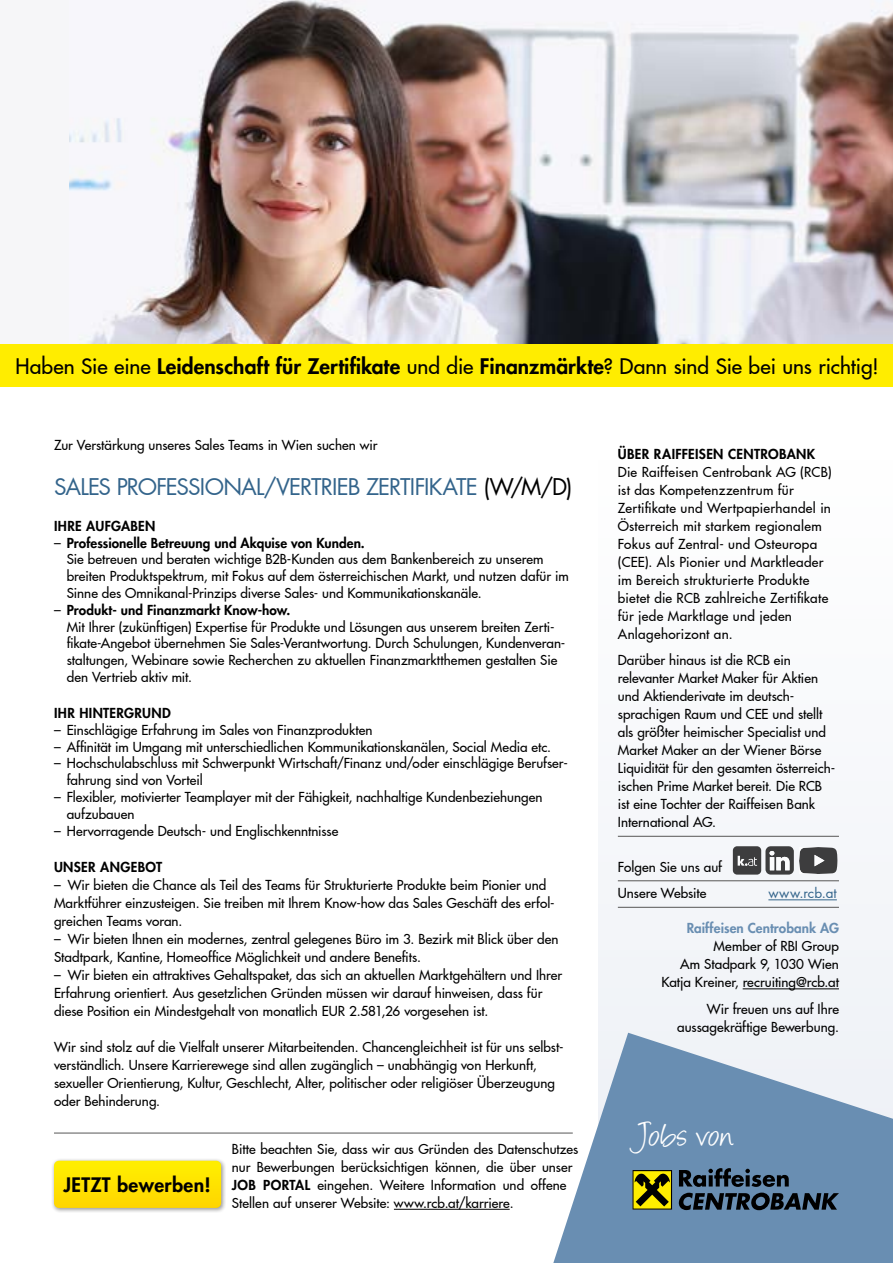
<style>
.page{position:relative;width:893px;height:1263px;background:#fff}
.page>*{position:absolute;margin:0;border:0;box-sizing:border-box;transform-origin:0 0}
.t1{font:38.1px "Angelina";letter-spacing:.01em;color:#fff}
.t2{font:22.5px "Futura LT Pro";letter-spacing:-.04em;color:#33648b}
.t3{font:500 21px "Futura LT Pro";letter-spacing:-.005em;color:#000}
.t4{font:800 19.5px "Futura LT Pro";letter-spacing:.02em;color:#000}
.t5{font:500 13.5px/18px "Futura LT Pro";letter-spacing:.005em;color:#000}
.t6{font:800 13.5px "Futura LT Pro";letter-spacing:.03em;color:#000}
.t7{font:800 13.5px "Futura LT Pro";letter-spacing:.005em;color:#698eb2}
.t8{font:13.5px "Futura LT Pro";letter-spacing:.01em;color:#33648b}
.s1{font-weight:800}
.s2{color:#000}
</style>
<div class="page">
<div style="left:598px;top:460px;width:295px;height:803px;background:#f8f9fb"></div>
<img style="left:69px;top:0;width:824px;height:344px">
<svg style="left:553px;top:1033px;width:340px;height:230px;fill:#698eb2"></svg>
<div style="left:51px;top:1158px;width:174px;height:54px;background:#000;opacity:.4"></div>
<svg style="left:54px;top:1161px;width:167px;height:47px"></svg>
<hr style="left:618px;top:836px;width:221px;height:1px;background:#575756">
<hr style="left:618px;top:880px;width:221px;height:1px;background:#575756">
<hr style="left:618px;top:907px;width:221px;height:1px;background:#575756">
<hr style="left:768px;top:899px;width:69px;height:1px;background:#33648b">
<hr style="left:743px;top:988px;width:96px;height:1px;background:#000">
<hr style="left:54px;top:1133px;width:519px;height:1px;background:#575756">
<svg style="left:733px;top:846px;width:28px;height:29px"></svg>
<svg style="left:733px;top:846px;width:104px;height:28px"></svg>
<div style="left:0;top:0;width:69px;height:378px;background:#f6f6f8"></div>
<hr style="left:394px;top:1209px;width:116px;height:1px;background:#000">
<div style="left:0;top:344px;width:893px;height:42px;background:#ffed00"></div>
<div style="left:632px;top:1170px;width:40px;height:40px;background:#8d8300"></div>
<div style="left:633px;top:1171px;width:38px;height:37px;background:#ffed00"></div>
<svg style="left:635px;top:1174px;width:35px;height:32px"></svg>
<svg style="left:679px;top:1168px;width:160px;height:42px"></svg>
<h3 class="t3" style="left:15px;top:350px;width:865px">Haben Sie eine <span class="s1">Leidenschaft für Zertifikate</span> und die <span class="s1">Finanzmärkte</span>? Dann sind Sie bei uns richtig!</h3>
<p class="t5" style="left:54px;top:436px;width:325px">Zur Verstärkung unseres Sales Teams in Wien suchen wir</p>
<h2 class="t2" style="left:54px;top:471px;width:520px">SALES PROFESSIONAL/VERTRIEB ZERTIFIKATE <span class="s2">(W/M/D)</span></h2>
<p class="t6" style="left:54px;top:515px;width:103px">IHRE AUFGABEN</p>
<p class="t5" style="left:67px;top:533px;width:503px;line-height:16.8px;text-indent:-13px">– <span class="s1">Professionelle Betreuung und Akquise von Kunden.<br></span>Sie betreuen und beraten wichtige B2B-Kunden aus dem Bankenbereich zu unserem breiten Produktspektrum, mit Fokus auf dem österreichischen Markt, und nutzen dafür im Sinne des Omnikanal-Prinzips diverse Sales- und Kommunikationskanäle.</p>
<p class="t5" style="left:67px;top:601px;width:500px;line-height:16.8px;text-indent:-13px">– <span class="s1">Produkt- und Finanzmarkt Know-how.<br></span>Mit Ihrer (zukünftigen) Expertise für Produkte und Lösungen aus unserem breiten Zerti&shy;fikate-Angebot übernehmen Sie Sales-Verantwortung. Durch Schulungen, Kundenveran&shy;staltungen, Webinare sowie Recherchen zu aktuellen Finanzmarktthemen gestalten Sie den Vertrieb aktiv mit.</p>
<p class="t6" style="left:54px;top:703px;width:119px">IHR HINTERGRUND</p>
<p class="t5" style="left:54px;top:720px;width:320px">– Einschlägige Erfahrung im Sales von Finanzprodukten</p>
<p class="t5" style="left:54px;top:737px;width:499px">– Affinität im Umgang mit unterschiedlichen Kommunikationskanälen, Social Media etc.</p>
<p class="t5" style="left:67px;top:754px;width:503px;line-height:16.8px;text-indent:-13px">– Hochschulabschluss mit Schwerpunkt Wirtschaft/Finanz und/oder einschlägige Berufser&shy;fahrung sind von Vorteil</p>
<p class="t5" style="left:67px;top:788px;width:477px;line-height:16.8px;text-indent:-13px">– Flexibler, motivierter Teamplayer mit der Fähigkeit, nachhaltige Kundenbeziehungen aufzubauen</p>
<p class="t5" style="left:54px;top:821px;width:286px">– Hervorragende Deutsch- und Englischkenntnisse</p>
<p class="t6" style="left:54px;top:856px;width:110px">UNSER ANGEBOT</p>
<p class="t5" style="left:54px;top:875px;width:502px">– Wir bieten die Chance als Teil des Teams für Strukturierte Produkte beim Pionier und<br>Marktführer einzusteigen. Sie treiben mit Ihrem Know-how das Sales Geschäft des erfol&shy;greichen Teams voran.</p>
<p class="t5" style="left:54px;top:929px;width:506px">– Wir bieten Ihnen ein modernes, zentral gelegenes Büro im 3. Bezirk mit Blick über den<br>Stadtpark, Kantine, Homeoffice Möglichkeit und andere Benefits.</p>
<p class="t5" style="left:54px;top:965px;width:510px">– Wir bieten ein attraktives Gehaltspaket, das sich an aktuellen Marktgehältern und Ihrer<br>Erfahrung orientiert. Aus gesetzlichen Gründen müssen wir darauf hinweisen, dass für diese Position ein Mindestgehalt von monatlich EUR 2.581,26 vorgesehen ist.</p>
<p class="t5" style="left:54px;top:1037px;width:511px">Wir sind stolz auf die Vielfalt unserer Mitarbeitenden. Chancengleichheit ist für uns selbst&shy;verständlich. Unsere Karrierewege sind allen zugänglich – unabhängig von Herkunft, sexueller Orientierung, Kultur, Geschlecht, Alter, politischer oder religiöser Überzeugung oder Behinderung.</p>
<h3 class="t4" style="left:64px;top:1170px;width:149px">JETZT bewerben!</h3>
<p class="t5" style="left:232px;top:1139px;width:348px">Bitte beachten Sie, dass wir aus Gründen des Datenschutzes nur Bewerbungen berücksichtigen können, die über unser <span class="s1">JOB PORTAL</span> eingehen. Weitere Information und offene Stellen auf unserer Website: www.rcb.at/karriere.</p>
<p class="t6" style="left:618px;top:444px;width:199px">ÜBER RAIFFEISEN CENTROBANK</p>
<p class="t5" style="left:618px;top:462px;width:215px">Die Raiffeisen Centrobank AG (RCB) ist das Kompetenzzentrum für<br>Zertifikate und Wertpapierhandel in<br>Österreich mit starkem regionalem<br>Fokus auf Zentral- und Osteuropa (CEE). Als Pionier und Marktleader im Bereich strukturierte Produkte bietet die RCB zahlreiche Zertifikate für jede Marktlage und jeden<br>Anlagehorizont an.</p>
<p class="t5" style="left:618px;top:651px;width:219px">Darüber hinaus ist die RCB ein relevanter Market Maker für Aktien und Aktienderivate im deutsch&shy;sprachigen Raum und CEE und stellt als größter heimischer Specialist und Market Maker an der Wiener Börse Liquidität für den gesamten österreich&shy;ischen Prime Market bereit. Die RCB ist eine Tochter der Raiffeisen Bank International AG.</p>
<p class="t5" style="left:618px;top:853px;width:106px;line-height:26.5px">Folgen Sie uns auf<br>Unsere Website</p>
<p class="t8" style="left:768px;top:884px;width:70px">www.rcb.at</p>
<p class="t7" style="left:687px;top:918px;width:154px">Raiffeisen Centrobank AG</p>
<p class="t5" style="left:661px;top:937px;width:179px;text-align:right">Member of RBI Group<br>Am Stadpark 9, 1030 Wien<br>Katja Kreiner, recruiting@rcb.at</p>
<p class="t5" style="left:677px;top:999px;width:163px;text-align:right">Wir freuen uns auf Ihre aussagekräftige Bewerbung.</p>
<h1 class="t1" style="left:638px;top:1119px;width:98px">Jobs von</h1>
</div>
